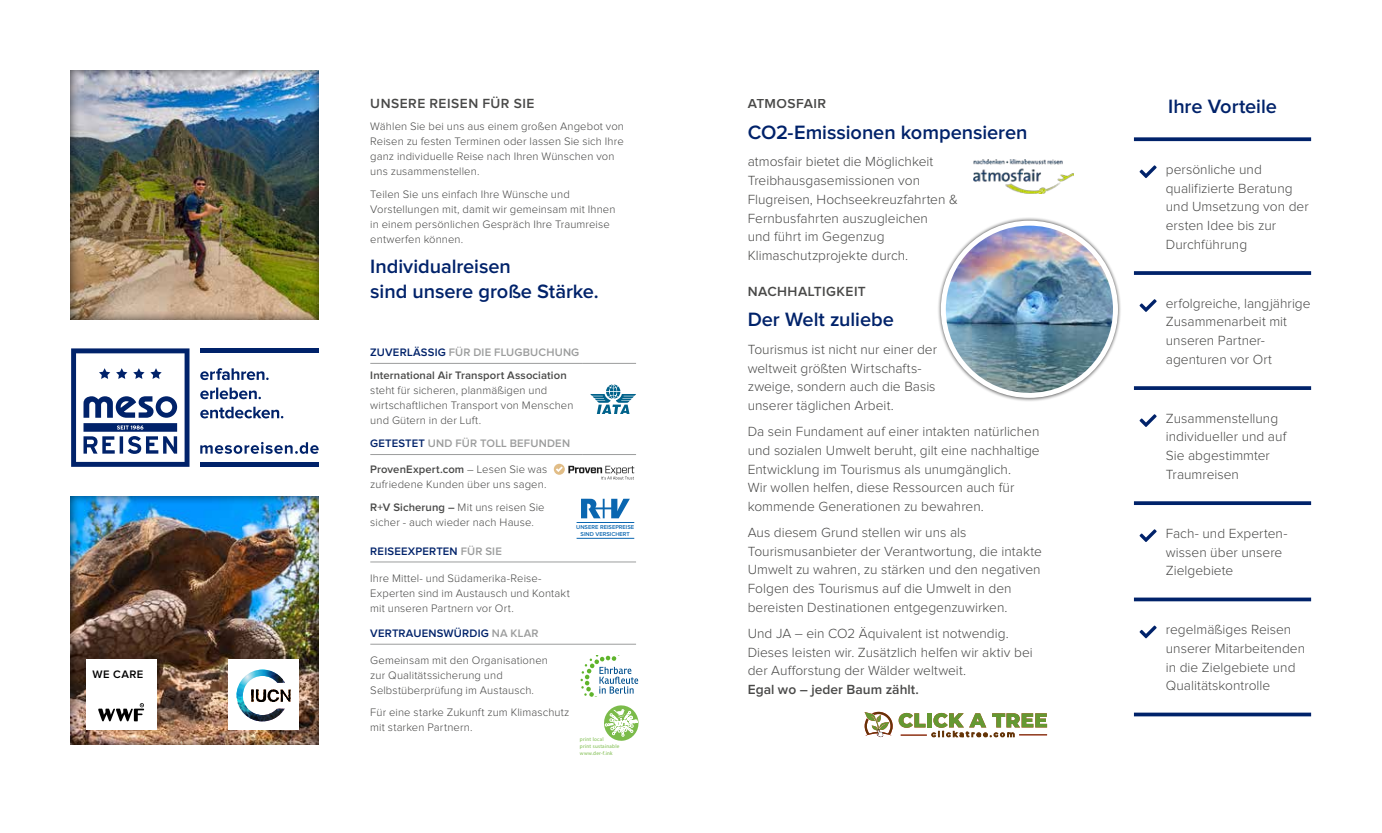
<style>
.page{position:relative;width:1382px;height:833px;background:#fff}
.page>*{position:absolute;margin:0;border:0;box-sizing:border-box;transform-origin:0 0}
.t1{font:600 20px/25px "Proxima Nova";letter-spacing:-.005em;color:#00226a}
.t2{font:300 13.75px/18.8px "Proxima Nova";color:#494948}
.t3{font:600 13.75px "Proxima Nova";letter-spacing:.03em;color:#494948}
.t4{font:600 13.75px "Proxima Nova";color:#494948}
.t5{font:300 11.25px/15px "Proxima Nova";letter-spacing:.01em;color:#494948}
.t6{font:600 11.25px/23.1px "Proxima Nova";letter-spacing:.01em;color:#494948}
.t7{font:600 11.25px "Proxima Nova";letter-spacing:.015em;color:#00226a}
.t8{font:600 11.25px "Proxima Nova";letter-spacing:.015em;color:#9c9d9d}
.t9{font:600 11.25px "Proxima Nova";letter-spacing:.04em;color:#000}
.t10{font:600 5.88px/7px "Proxima Nova";color:#0a66b0;text-align:center}
.t11{font:5.38px/7.4px "Myriad Pro";letter-spacing:.04em;color:#7bbb4a}
.s1{color:#00226a}
.s2{color:#9c9d9d}
.s3{font-weight:600}
</style>
<div class="page">
<div style="left:59px;top:486px;width:270px;height:259px;background:#000;opacity:.65"></div>
<hr style="left:370px;top:363px;width:213px;height:1px;background:#9c9d9d">
<hr style="left:583px;top:363px;width:53px;height:1px;background:#9c9d9d">
<hr style="left:370px;top:454px;width:213px;height:1px;background:#9c9d9d">
<hr style="left:583px;top:454px;width:53px;height:1px;background:#9c9d9d">
<svg style="left:590px;top:384px;width:46px;height:30px"></svg>
<div style="left:554px;top:464px;width:11px;height:11px;background:#e1bd87;border-radius:50%"></div>
<svg style="left:556px;top:466px;width:78px;height:13px"></svg>
<svg style="left:581px;top:499px;width:49px;height:19px"></svg>
<hr style="left:577px;top:522px;width:57px;height:1px;background:#0a66b0">
<hr style="left:577px;top:538px;width:57px;height:1px;background:#0a66b0">
<div style="left:59px;top:61px;width:270px;height:259px;background:#000;opacity:.65"></div>
<svg style="left:200px;top:368px;width:83px;height:50px"></svg>
<div style="left:200px;top:348px;width:119px;height:5px;background:#00226a"></div>
<div style="left:200px;top:462px;width:119px;height:5px;background:#00226a"></div>
<svg style="left:71px;top:348px;width:119px;height:119px"></svg>
<svg style="left:200px;top:442px;width:119px;height:12px"></svg>
<div style="left:86px;top:659px;width:71px;height:71px;background:#fff"></div>
<svg style="left:98px;top:703px;width:46px;height:18px"></svg>
<svg style="left:580px;top:655px;width:58px;height:42px"></svg>
<svg style="left:604px;top:705px;width:35px;height:36px"></svg>
<hr style="left:370px;top:561px;width:266px;height:1px;background:#9c9d9d">
<hr style="left:370px;top:644px;width:266px;height:1px;background:#9c9d9d">
<div style="left:228px;top:659px;width:71px;height:71px;background:#fff"></div>
<svg style="left:236px;top:669px;width:55px;height:52px"></svg>
<svg style="left:1134px;top:137px;width:177px;height:4px"></svg>
<svg style="left:1139px;top:165px;width:18px;height:13px"></svg>
<svg style="left:1134px;top:271px;width:177px;height:4px"></svg>
<svg style="left:1139px;top:299px;width:18px;height:13px"></svg>
<svg style="left:1134px;top:386px;width:177px;height:4px"></svg>
<svg style="left:1139px;top:414px;width:18px;height:13px"></svg>
<svg style="left:1134px;top:501px;width:177px;height:4px"></svg>
<svg style="left:1139px;top:529px;width:18px;height:13px"></svg>
<svg style="left:1134px;top:597px;width:177px;height:4px"></svg>
<svg style="left:1139px;top:625px;width:18px;height:13px"></svg>
<svg style="left:1134px;top:712px;width:177px;height:4px"></svg>
<img style="left:973px;top:159px;width:101px;height:35px">
<svg style="left:899px;top:713px;width:148px;height:24px"></svg>
<svg style="left:864px;top:712px;width:29px;height:25px"></svg>
<div style="left:937px;top:217px;width:185px;height:185px;background:#000;opacity:.75"></div>
<img style="left:943px;top:223px;width:172px;height:172px;border-radius:86px">
<div style="left:941px;top:221px;width:177px;height:177px;border:5px solid #fff;border-radius:50%"></div>
<p class="t9" style="left:93px;top:668px;width:52px">WE CARE</p>
<p class="t3" style="left:370px;top:96px;width:166px">UNSERE REISEN FÜR SIE</p>
<p class="t5" style="left:370px;top:119px;width:255px">Wählen Sie bei uns aus einem großen Angebot von Reisen zu festen Terminen oder lassen Sie sich Ihre ganz individuelle Reise nach Ihren Wünschen von uns zusammenstellen.</p>
<p class="t5" style="left:370px;top:186px;width:247px">Teilen Sie uns einfach Ihre Wünsche und Vorstellungen mit, damit wir gemeinsam mit Ihnen in einem persönlichen Gespräch Ihre Traumreise entwerfen können.</p>
<h1 class="t1" style="left:370px;top:254px;width:230px">Individualreisen<br>sind unsere große Stärke.</h1>
<p class="t6" style="left:370px;top:341px;width:211px"><span class="s1">ZUVERLÄSSIG</span> <span class="s2">FÜR DIE FLUGBUCHUNG<br></span>International Air Transport Association</p>
<p class="t5" style="left:370px;top:383px;width:205px">steht für sicheren, planmäßigen und wirtschaftlichen Transport von Menschen und Gütern in der Luft.</p>
<p class="t8" style="left:370px;top:437px;width:201px"><span class="s1">GETESTET</span> UND FÜR TOLL BEFUNDEN</p>
<p class="t5" style="left:370px;top:462px;width:179px"><span class="s3">ProvenExpert.com</span> – Lesen Sie was zufriedene Kunden über uns sagen.</p>
<p class="t5" style="left:370px;top:500px;width:176px"><span class="s3">R+V Sicherung –</span> Mit uns reisen Sie sicher - auch wieder nach Hause.</p>
<p class="t10" style="left:576px;top:524px;width:60px">UNSERE REISEPREISE<br>SIND VERSICHERT</p>
<p class="t7" style="left:370px;top:545px;width:133px">REISEEXPERTEN <span class="s2">FÜR SIE</span></p>
<p class="t5" style="left:370px;top:571px;width:201px">Ihre Mittel- und Südamerika-Reise-<br>Experten sind im Austausch und Kontakt mit unseren Partnern vor Ort.</p>
<p class="t7" style="left:370px;top:627px;width:170px">VERTRAUENSWÜRDIG <span class="s2">NA KLAR</span></p>
<p class="t5" style="left:370px;top:653px;width:179px">Gemeinsam mit den Organisationen zur Qualitätssicherung und<br>Selbstüberprüfung im Austausch.</p>
<p class="t5" style="left:370px;top:705px;width:201px">Für eine starke Zukunft zum Klimaschutz mit starken Partnern.</p>
<p class="t11" style="left:580px;top:735px;width:41px">print local<br>print sustainable www.der-f.ink</p>
<p class="t3" style="left:748px;top:96px;width:80px">ATMOSFAIR</p>
<h1 class="t1" style="left:748px;top:120px;width:281px">CO2-Emissionen kompensieren</h1>
<p class="t2" style="left:748px;top:153px;width:212px">atmosfair bietet die Möglichkeit<br>Treibhausgasemissionen von<br>Flugreisen, Hochseekreuzfahrten &amp;<br>Fernbusfahrten auszugleichen<br>und führt im Gegenzug<br>Klimaschutzprojekte durch.</p>
<p class="t3" style="left:748px;top:284px;width:120px">NACHHALTIGKEIT</p>
<h1 class="t1" style="left:748px;top:308px;width:148px">Der Welt zuliebe</h1>
<p class="t2" style="left:748px;top:340px;width:191px">Tourismus ist nicht nur einer der weltweit größten Wirtschafts&shy;zweige, sondern auch die Basis unserer täglichen Arbeit.</p>
<p class="t2" style="left:748px;top:422px;width:293px">Da sein Fundament auf einer intakten natürlichen und sozialen Umwelt beruht, gilt eine nachhaltige Entwicklung im Tourismus als unumgänglich.<br>Wir wollen helfen, diese Ressourcen auch für kommende Generationen zu bewahren.</p>
<p class="t2" style="left:748px;top:523px;width:296px">Aus diesem Grund stellen wir uns als Tourismusanbieter der Verantwortung, die intakte Umwelt zu wahren, zu stärken und den negativen Folgen des Tourismus auf die Umwelt in den bereisten Destinationen entgegenzuwirken.</p>
<p class="t2" style="left:748px;top:624px;width:287px">Und JA – ein CO2 Äquivalent ist notwendig.<br>Dieses leisten wir. Zusätzlich helfen wir aktiv bei der Aufforstung der Wälder weltweit.</p>
<p class="t4" style="left:748px;top:682px;width:173px">Egal wo – jeder Baum zählt.</p>
<h1 class="t1" style="left:1168px;top:95px;width:110px">Ihre Vorteile</h1>
<p class="t2" style="left:1166px;top:160px;width:144px">persönliche und qualifizierte Beratung und Umsetzung von der ersten Idee bis zur<br>Durchführung</p>
<p class="t2" style="left:1166px;top:294px;width:146px">erfolgreiche, langjährige<br>Zusammenarbeit mit unseren Partner&shy;agenturen vor Ort</p>
<p class="t2" style="left:1166px;top:409px;width:122px">Zusammenstellung individueller und auf<br>Sie abgestimmter<br>Traumreisen</p>
<p class="t2" style="left:1166px;top:524px;width:123px">Fach- und Experten&shy;wissen über unsere<br>Zielgebiete</p>
<p class="t2" style="left:1166px;top:620px;width:141px">regelmäßiges Reisen unserer Mitarbeitenden in die Zielgebiete und<br>Qualitätskontrolle</p>
</div>
